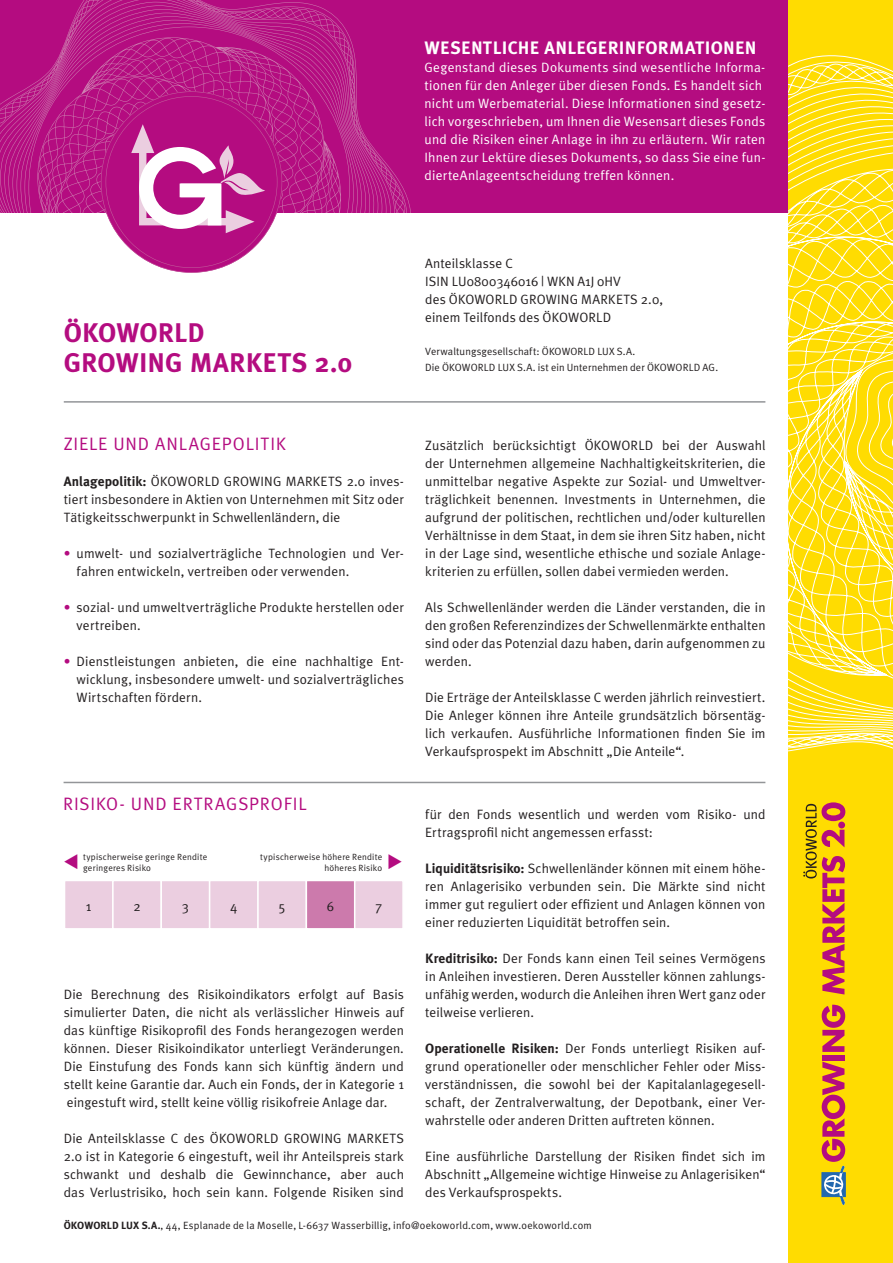
<style>
.page{position:relative;width:893px;height:1263px;background:#fff}
.page>*{position:absolute;margin:0;border:0;box-sizing:border-box;transform-origin:0 0}
.t1{font:700 27px/30px "Meta Plus";letter-spacing:.005em;color:#b40c80}
.t2{font:18px "Meta Plus Normal";letter-spacing:.045em;color:#b40c80}
.t3{font:700 18px "Meta Plus";letter-spacing:.015em;color:#fff}
.t4{font:13.5px/18px "Meta Plus Normal";letter-spacing:.01em;color:#231f20;text-align:justify}
.t5{font:13.5px/18px "Meta Plus Normal";letter-spacing:.02em;color:#fff}
.t6{font:10.5px/16.5px "Meta Plus Normal";letter-spacing:.015em;color:#231f20}
.t7{font:9px/10.5px "Meta Plus Normal";letter-spacing:.025em;color:#231f20}
.s1{font-family:"Meta Plus";font-weight:700}
.s2{color:#b40c80}
</style>
<div class="page">
<div style="left:0;top:0;width:893px;height:213px;background:#b40c80"></div>
<div style="left:789px;top:0;width:104px;height:1263px;background:#ffdc01"></div>
<svg style="left:77px;top:0;width:252px;height:12px"></svg>
<svg style="left:789px;top:55px;width:104px;height:697px"></svg>
<hr style="left:64px;top:782px;width:701px;height:1px;background:#939598">
<hr style="left:64px;top:401px;width:701px;height:2px;background:#939598">
<div style="left:64px;top:880px;width:50px;height:49px;background:#ebcee0;border:2px solid #fff"></div>
<div style="left:112px;top:880px;width:50px;height:49px;background:#ebcee0;border:2px solid #fff"></div>
<div style="left:160px;top:880px;width:50px;height:49px;background:#ebcee0;border:2px solid #fff"></div>
<div style="left:209px;top:880px;width:50px;height:49px;background:#ebcee0;border:2px solid #fff"></div>
<div style="left:257px;top:880px;width:50px;height:49px;background:#ebcee0;border:2px solid #fff"></div>
<div style="left:306px;top:880px;width:49px;height:49px;background:#cc7aac;border:2px solid #fff"></div>
<div style="left:354px;top:880px;width:50px;height:49px;background:#ebcee0;border:2px solid #fff"></div>
<svg style="left:822px;top:1061px;width:23px;height:143px"></svg>
<div style="left:822px;top:1055px;width:22px;height:6px;background:#b40c80"></div>
<svg style="left:822px;top:1005px;width:23px;height:47px"></svg>
<svg style="left:803px;top:802px;width:42px;height:192px"></svg>
<svg style="left:0;top:12px;width:411px;height:261px"></svg>
<h2 class="t3" style="left:424px;top:37px;width:334px">WESENTLICHE ANLEGERINFORMATIONEN</h2>
<p class="t5" style="left:424px;top:58px;width:342px">Gegenstand dieses Dokuments sind wesentliche Informa&shy;tionen für den Anleger über diesen Fonds. Es handelt sich nicht um Werbematerial. Diese Informationen sind gesetz&shy;lich vorgeschrieben, um Ihnen die Wesensart dieses Fonds und die Risiken einer Anlage in ihn zu erläutern. Wir raten Ihnen zur Lektüre dieses Dokuments, so dass Sie eine fun&shy;dierteAnlageentscheidung treffen können.</p>
<h1 class="t1" style="left:64px;top:318px;width:290px">ÖKOWORLD<br>GROWING MARKETS 2.0</h1>
<p class="t4" style="left:425px;top:254px;width:239px;text-align:left">Anteilsklasse C<br>ISIN LU0800346016 | WKN A1J 0HV<br>des ÖKOWORLD GROWING MARKETS 2.0, einem Teilfonds des ÖKOWORLD</p>
<p class="t6" style="left:425px;top:343px;width:294px">Verwaltungsgesellschaft: ÖKOWORLD LUX S.A.<br>Die ÖKOWORLD LUX S.A. ist ein Unternehmen der ÖKOWORLD AG.</p>
<h2 class="t2" style="left:64px;top:433px;width:224px">ZIELE UND ANLAGEPOLITIK</h2>
<p class="t4" style="left:64px;top:472px;width:342px"><span class="s1">Anlagepolitik:</span> ÖKOWORLD GROWING MARKETS 2.0 inves&shy;tiert insbesondere in Aktien von Unternehmen mit Sitz oder Tätigkeitsschwerpunkt in Schwellenländern, die</p>
<p class="t4" style="left:77px;top:544px;width:329px;text-indent:-13px"><span class="s2">•</span> umwelt- und sozialverträgliche Technologien und Ver&shy;fahren entwickeln, vertreiben oder verwenden.</p>
<p class="t4" style="left:77px;top:598px;width:329px;text-indent:-13px"><span class="s2">•</span> sozial- und umweltverträgliche Produkte herstellen oder vertreiben.</p>
<p class="t4" style="left:77px;top:652px;width:329px;text-indent:-13px"><span class="s2">•</span> Dienstleistungen anbieten, die eine nachhaltige Ent&shy;wicklung, insbesondere umwelt- und sozialverträgliches Wirtschaften fördern.</p>
<h2 class="t2" style="left:63px;top:793px;width:245px">RISIKO- UND ERTRAGSPROFIL</h2>
<p class="t7" style="left:83px;top:852px;width:126px">typischerweise geringe Rendite geringeres Risiko</p>
<p class="t7" style="left:260px;top:852px;width:124px">typischerweise höhere Rendite</p>
<p class="t7" style="left:324px;top:862px;width:80px">höheres Risiko <sup>◆</sup></p>
<p class="t4" style="left:86px;top:897px;width:7px">1</p>
<p class="t4" style="left:133px;top:897px;width:9px">2</p>
<p class="t4" style="left:182px;top:897px;width:9px">3</p>
<p class="t4" style="left:230px;top:897px;width:9px">4</p>
<p class="t4" style="left:279px;top:897px;width:9px">5</p>
<p class="t4" style="left:327px;top:897px;width:9px">6</p>
<p class="t4" style="left:375px;top:897px;width:9px">7</p>
<p class="t4" style="left:64px;top:985px;width:342px">Die Berechnung des Risikoindikators erfolgt auf Basis simulierter Daten, die nicht als verlässlicher Hinweis auf das künftige Risikoprofil des Fonds herangezogen werden können. Dieser Risikoindikator unterliegt Veränderungen.<br>Die Einstufung des Fonds kann sich künftig ändern und stellt keine Garantie dar. Auch ein Fonds, der in Kategorie 1 eingestuft wird, stellt keine völlig risikofreie Anlage dar.</p>
<p class="t4" style="left:64px;top:1129px;width:342px">Die Anteilsklasse C des ÖKOWORLD GROWING MARKETS 2.0 ist in Kategorie 6 eingestuft, weil ihr Anteilspreis stark schwankt und deshalb die Gewinnchance, aber auch das Verlustrisiko, hoch sein kann. Folgende Risiken sind</p>
<p class="t4" style="left:425px;top:436px;width:342px">Zusätzlich berücksichtigt ÖKOWORLD bei der Auswahl der Unternehmen allgemeine Nachhaltigkeitskriterien, die unmittelbar negative Aspekte zur Sozial- und Umweltver&shy;träglichkeit benennen. Investments in Unternehmen, die aufgrund der politischen, rechtlichen und/oder kulturellen Verhältnisse in dem Staat, in dem sie ihren Sitz haben, nicht in der Lage sind, wesentliche ethische und soziale Anlage&shy;kriterien zu erfüllen, sollen dabei vermieden werden.</p>
<p class="t4" style="left:425px;top:598px;width:342px">Als Schwellenländer werden die Länder verstanden, die in den großen Referenzindizes der Schwellenmärkte enthalten sind oder das Potenzial dazu haben, darin aufgenommen zu werden.</p>
<p class="t4" style="left:425px;top:688px;width:342px">Die Erträge der Anteilsklasse C werden jährlich reinvestiert.<br>Die Anleger können ihre Anteile grundsätzlich börsentäg&shy;lich verkaufen. Ausführliche Informationen finden Sie im Verkaufsprospekt im Abschnitt „Die Anteile“.</p>
<p class="t4" style="left:425px;top:805px;width:342px">für den Fonds wesentlich und werden vom Risiko- und<br>Ertragsprofil nicht angemessen erfasst:</p>
<p class="t4" style="left:425px;top:859px;width:342px"><span class="s1">Liquiditätsrisiko:</span> Schwellenländer können mit einem höhe&shy;ren Anlagerisiko verbunden sein. Die Märkte sind nicht immer gut reguliert oder effizient und Anlagen können von einer reduzierten Liquidität betroffen sein.</p>
<p class="t4" style="left:425px;top:949px;width:342px"><span class="s1">Kreditrisiko:</span> Der Fonds kann einen Teil seines Vermögens in Anleihen investieren. Deren Aussteller können zahlungs&shy;unfähig werden, wodurch die Anleihen ihren Wert ganz oder teilweise verlieren.</p>
<p class="t4" style="left:425px;top:1039px;width:342px"><span class="s1">Operationelle Risiken:</span> Der Fonds unterliegt Risiken auf&shy;grund operationeller oder menschlicher Fehler oder Miss&shy;verständnissen, die sowohl bei der Kapitalanlagegesell&shy;schaft, der Zentralverwaltung, der Depotbank, einer Ver&shy;wahrstelle oder anderen Dritten auftreten können.</p>
<p class="t4" style="left:425px;top:1147px;width:342px">Eine ausführliche Darstellung der Risiken findet sich im Abschnitt „Allgemeine wichtige Hinweise zu Anlagerisiken“ des Verkaufsprospekts.</p>
<p class="t6" style="left:64px;top:1217px;width:529px"><span class="s1">ÖKOWORLD LUX S.A.</span>, 44, Esplanade de la Moselle, L-6637 Wasserbillig, info@oekoworld.com, www.oekoworld.com</p>
</div>
